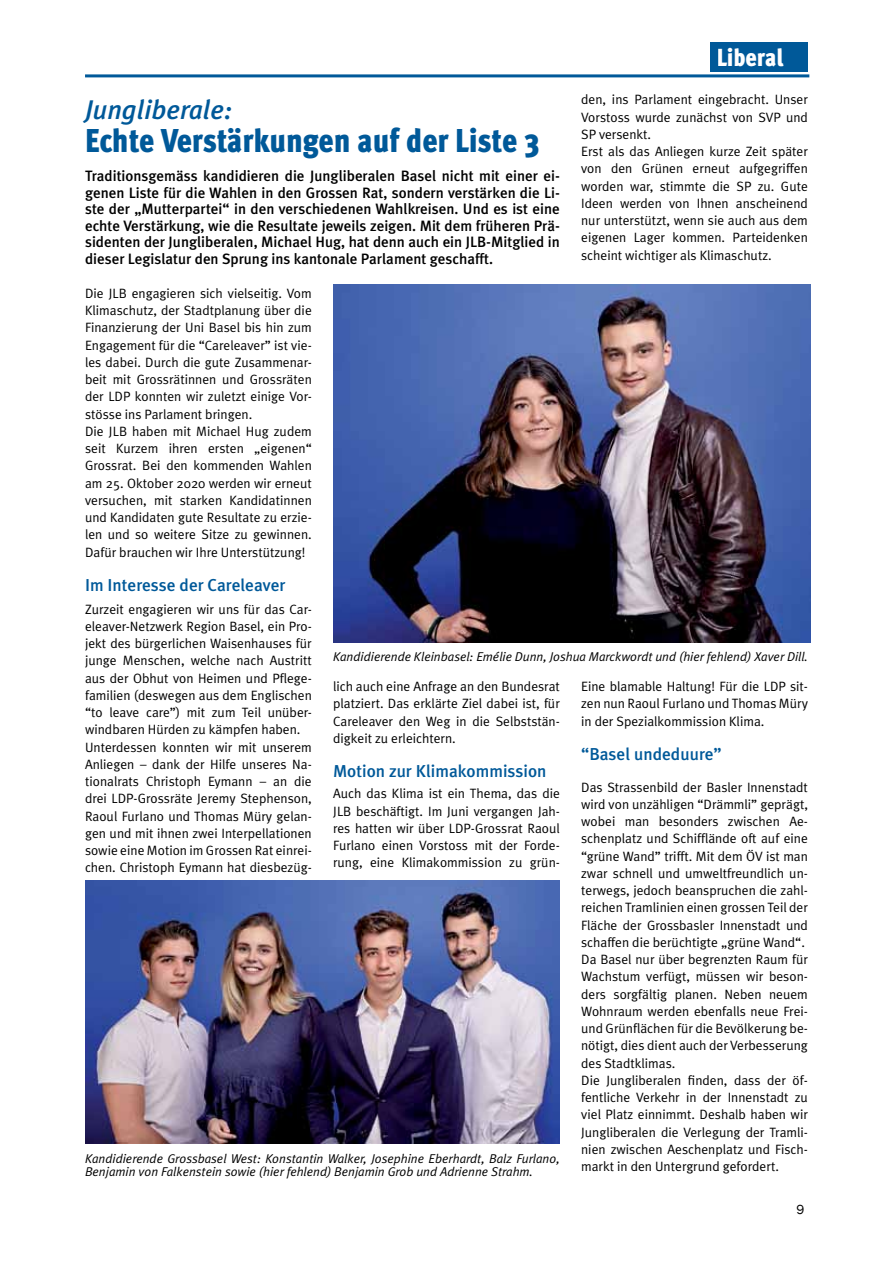
<style>
.page{position:relative;width:893px;height:1263px;background:#fff}
.page>*{position:absolute;margin:0;border:0;box-sizing:border-box;transform-origin:0 0}
.t1{font:900 condensed 33px "Meta OT";letter-spacing:-.005em;color:#005999}
.t2{font:italic 500 27px "Meta Plus";color:#005999}
.t3{font:900 condensed 24.6px "Meta OT";color:#fff}
.t4{font:500 17.25px "Meta Plus";color:#005999}
.t5{font:500 15px/16.5px "Meta Plus";color:#000;text-align:justify}
.t6{font:13.5px/17.2px "Meta Plus Normal";color:#000}
.t7{font:13.5px "Franklin Gothic";color:#000}
.t8{font:italic 12.75px/13.5px "Meta Plus Normal";color:#000}
</style>
<div class="page">
<hr style="left:85px;top:74px;width:724px;height:3px;background:#005999">
<div style="left:710px;top:43px;width:98px;height:29px;background:#005999"></div>
<img style="left:86px;top:880px;width:474px;height:264px">
<img style="left:333px;top:285px;width:477px;height:357px">
<hr style="left:0;top:129px;width:1px;height:30px;background:#1b5592">
<hr style="left:0;top:287px;width:1px;height:30px;background:#1b5592">
<hr style="left:0;top:445px;width:1px;height:30px;background:#1b5592">
<hr style="left:0;top:475px;width:1px;height:158px;background:#1b5592">
<h3 class="t3" style="left:716px;top:42px;width:68px">Liberal</h3>
<p class="t6" style="left:581px;top:91px;width:228px">den, ins Parlament eingebracht. Unser Vorstoss wurde zunächst von SVP und SP versenkt.<br>Erst als das Anliegen kurze Zeit später von den Grünen erneut aufgegriffen worden war, stimmte die SP zu. Gute Ideen werden von Ihnen anscheinend nur unterstützt, wenn sie auch aus dem eigenen Lager kommen. Parteidenken scheint wichtiger als Klimaschutz.</p>
<h2 class="t2" style="left:85px;top:94px;width:149px">Jungliberale:</h2>
<h1 class="t1" style="left:85px;top:119px;width:457px">Echte Verstärkungen auf der Liste 3</h1>
<p class="t5" style="left:85px;top:168px;width:476px">Traditionsgemäss kandidieren die Jungliberalen Basel nicht mit einer ei&shy;genen Liste für die Wahlen in den Grossen Rat, sondern verstärken die Li&shy;ste der „Mutterpartei“ in den verschiedenen Wahlkreisen. Und es ist eine echte Verstärkung, wie die Resultate jeweils zeigen. Mit dem früheren Prä&shy;sidenten der Jungliberalen, Michael Hug, hat denn auch ein JLB-Mitglied in dieser Legislatur den Sprung ins kantonale Parlament geschafft.</p>
<p class="t6" style="left:85px;top:284px;width:228px">Die JLB engagieren sich vielseitig. Vom Klimaschutz, der Stadtplanung über die Finanzierung der Uni Basel bis hin zum Engagement für die “Careleaver” ist vie&shy;les dabei. Durch die gute Zusammenar&shy;beit mit Grossrätinnen und Grossräten der LDP konnten wir zuletzt einige Vor&shy;stösse ins Parlament bringen.<br>Die JLB haben mit Michael Hug zudem seit Kurzem ihren ersten „eigenen“ Grossrat. Bei den kommenden Wahlen am 25. Oktober 2020 werden wir erneut versuchen, mit starken Kandidatinnen und Kandidaten gute Resultate zu erzie&shy;len und so weitere Sitze zu gewinnen.<br>Dafür brauchen wir Ihre Unterstützung!</p>
<p class="t4" style="left:85px;top:575px;width:202px">Im Interesse der Careleaver</p>
<p class="t6" style="left:85px;top:600px;width:228px">Zurzeit engagieren wir uns für das Car&shy;eleaver-Netzwerk Region Basel, ein Pro&shy;jekt des bürgerlichen Waisenhauses für junge Menschen, welche nach Austritt aus der Obhut von Heimen und Pflege&shy;familien (deswegen aus dem Englischen “to leave care”) mit zum Teil unüber&shy;windbaren Hürden zu kämpfen haben.<br>Unterdessen konnten wir mit unserem Anliegen – dank der Hilfe unseres Na&shy;tionalrats Christoph Eymann – an die drei LDP-Grossräte Jeremy Stephenson, Raoul Furlano und Thomas Müry gelan&shy;gen und mit ihnen zwei Interpellationen sowie eine Motion im Grossen Rat einrei&shy;chen. Christoph Eymann hat diesbezüg-</p>
<p class="t8" style="left:333px;top:649px;width:476px">Kandidierende Kleinbasel: Emélie Dunn, Joshua Marckwordt und (hier fehlend) Xaver Dill.</p>
<p class="t6" style="left:333px;top:678px;width:228px;text-align:justify">lich auch eine Anfrage an den Bundesrat platziert. Das erklärte Ziel dabei ist, für Careleaver den Weg in die Selbststän&shy;digkeit zu erleichtern.</p>
<p class="t4" style="left:333px;top:761px;width:215px">Motion zur Klimakommission</p>
<p class="t6" style="left:333px;top:785px;width:228px;text-align:justify">Auch das Klima ist ein Thema, das die JLB beschäftigt. Im Juni vergangen Jah&shy;res hatten wir über LDP-Grossrat Raoul Furlano einen Vorstoss mit der Forde&shy;rung, eine Klimakommission zu grün-</p>
<p class="t6" style="left:581px;top:678px;width:228px;text-align:justify">Eine blamable Haltung! Für die LDP sit&shy;zen nun Raoul Furlano und Thomas Müry in der Spezialkommission Klima.</p>
<p class="t4" style="left:581px;top:744px;width:142px">“Basel undeduure”</p>
<p class="t6" style="left:581px;top:778px;width:228px">Das Strassenbild der Basler Innenstadt wird von unzähligen “Drämmli” geprägt, wobei man besonders zwischen Ae&shy;schenplatz und Schifflände oft auf eine “grüne Wand” trifft. Mit dem ÖV ist man zwar schnell und umweltfreundlich un&shy;terwegs, jedoch beanspruchen die zahl&shy;reichen Tramlinien einen grossen Teil der Fläche der Grossbasler Innenstadt und schaffen die berüchtigte „grüne Wand“.<br>Da Basel nur über begrenzten Raum für Wachstum verfügt, müssen wir beson&shy;ders sorgfältig planen. Neben neuem Wohnraum werden ebenfalls neue Frei&shy;und Grünflächen für die Bevölkerung be&shy;nötigt, dies dient auch der Verbesserung des Stadtklimas.<br>Die Jungliberalen finden, dass der öf&shy;fentliche Verkehr in der Innenstadt zu viel Platz einnimmt. Deshalb haben wir Jungliberalen die Verlegung der Tramli&shy;nien zwischen Aeschenplatz und Fisch&shy;markt in den Untergrund gefordert.</p>
<p class="t8" style="left:85px;top:1151px;width:476px">Kandidierende Grossbasel West: Konstantin Walker, Josephine Eberhardt, Balz Furlano,<br>Benjamin von Falkenstein sowie (hier fehlend) Benjamin Grob und Adrienne Strahm.</p>
<p class="t7" style="left:797px;top:1201px;width:9px">9</p>
</div>
